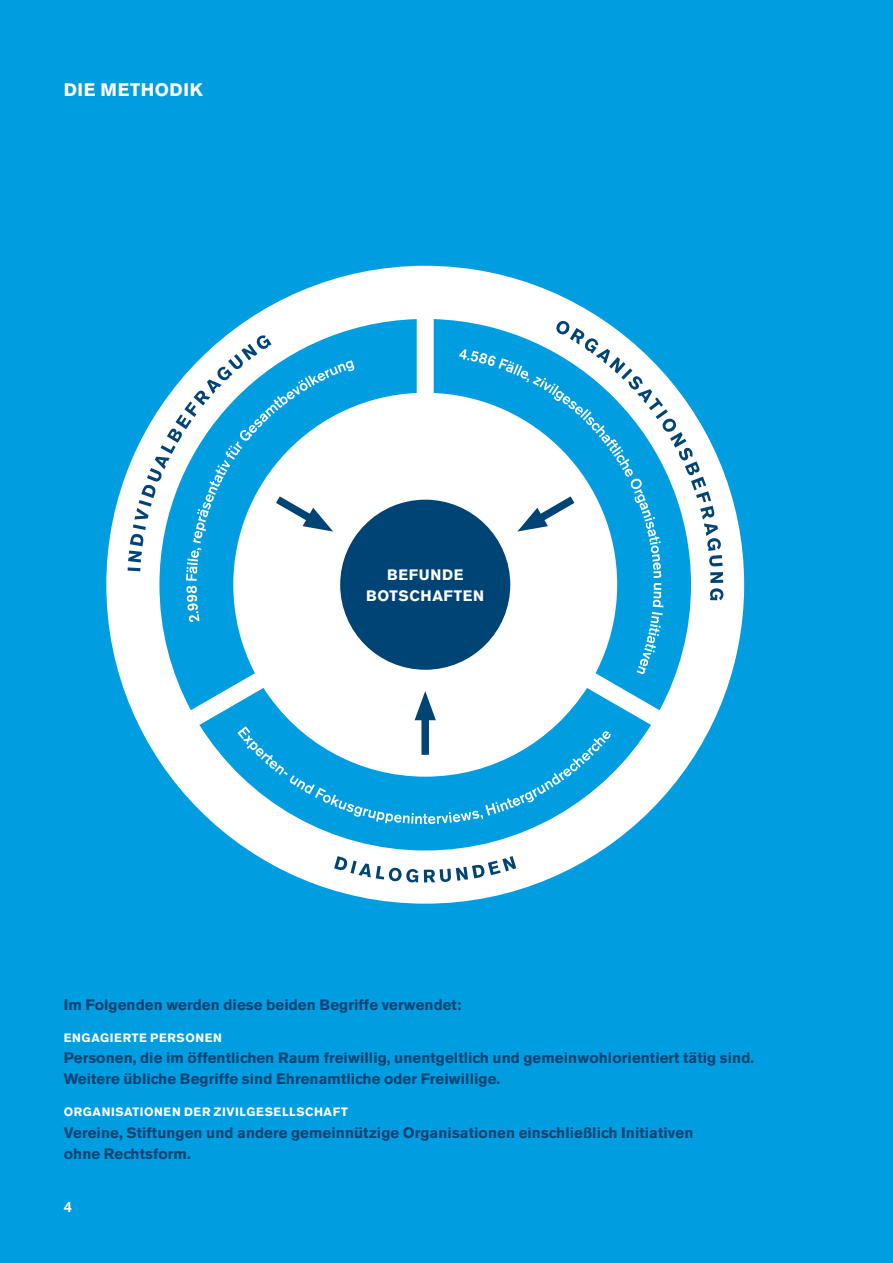
<style>
.page{position:relative;width:893px;height:1263px;background:#009de0}
.page>*{position:absolute;margin:0;border:0;box-sizing:border-box;transform-origin:0 0}
._1_-_head_-_B_AkzGro{font:700 18px "Akzidenz Grotesk BE";letter-spacing:.035em;color:#fff}
.t1{font:700 15px/21.3px "Akzidenz Grotesk BE";letter-spacing:.005em;color:#004475}
.t2{font:700 15px "Akzidenz Grotesk BE";letter-spacing:.045em;color:#fff}
.t3{font:500 15px "Akzidenz Grotesk BQ";color:#fff}
.t4{font:700 12px "Akzidenz Grotesk BE";letter-spacing:.05em;color:#fff}
</style>
<div class="page">
<div style="left:106px;top:266px;width:638px;height:638px;background:#fff;border-radius:50%"></div>
<svg style="left:159px;top:319px;width:532px;height:531px"></svg>
<div style="left:421px;top:708px;width:8px;height:47px;background:#004475"></div>
<svg style="left:415px;top:691px;width:21px;height:29px"></svg>
<svg style="left:268px;top:674px;width:65px;height:6px"></svg>
<svg style="left:517px;top:674px;width:66px;height:6px"></svg>
<svg style="left:334px;top:856px;width:182px;height:26px"></svg>
<svg style="left:556px;top:320px;width:167px;height:280px;fill:#009de0"></svg>
<svg style="left:128px;top:335px;width:205px;height:236px"></svg>
<svg style="left:186px;top:349px;width:477px;height:325px"></svg>
<svg style="left:237px;top:726px;width:374px;height:98px"></svg>
<p class="_1_-_head_-_B_AkzGro" style="left:64px;top:79px;width:140px">Die Methodik</p>
<p class="t2" style="left:387px;top:566px;width:78px">Befunde</p>
<p class="t2" style="left:366px;top:587px;width:120px">Botschaften</p>
<p class="t1" style="left:64px;top:994px;width:399px">Im Folgenden werden diese beiden Begriffe verwendet:</p>
<p class="t4" style="left:64px;top:1031px;width:160px">Engagierte Personen</p>
<p class="t1" style="left:64px;top:1047px;width:692px">Personen, die im öffentlichen Raum freiwillig, unentgeltlich und gemeinwohlorientiert tätig sind.<br>Weitere übliche Begriffe sind Ehrenamtliche oder Freiwillige.</p>
<p class="t4" style="left:64px;top:1105px;width:286px">Organisationen der Zivilgesellschaft</p>
<p class="t1" style="left:64px;top:1122px;width:631px">Vereine, Stiftungen und andere gemeinnützige Organisationen einschließlich Initiativen</p>
<p class="t1" style="left:64px;top:1143px;width:129px">ohne Rechtsform.</p>
<p class="t3" style="left:64px;top:1197px;width:10px">4</p>
</div>
